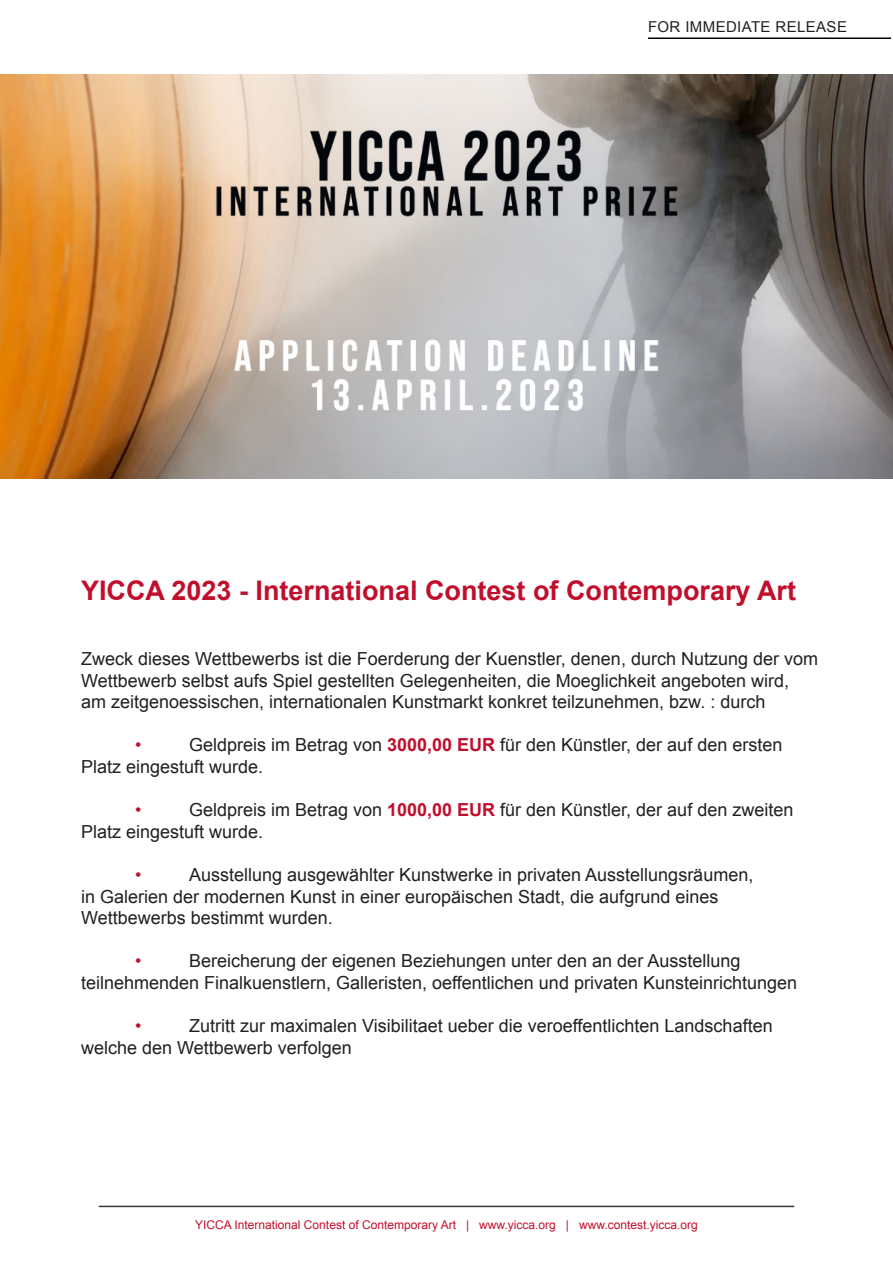
<style>
.page{position:relative;width:893px;height:1263px;background:#fff}
.page>*{position:absolute;margin:0;border:0;box-sizing:border-box;transform-origin:0 0}
.t1{font:700 27px "Arial";color:#c00f2d}
.t2{font:18px/21.6px "Arial";color:#231f20}
.t3{font:18px "Arial";color:#c00f2d}
.t4{font:15px "Arial";letter-spacing:.025em;color:#231f20}
.t5{font:12px "Arial";color:#c00f2d}
.s1{font-weight:700;color:#c00f2d}
</style>
<div class="page">
<hr style="left:99px;top:1206px;width:695px;height:1px;background:#343638">
<hr style="left:648px;top:38px;width:243px;height:1px;background:#000">
<img style="left:0;top:74px;width:893px;height:404px">
<p class="t4" style="left:648px;top:17px;width:200px">FOR IMMEDIATE RELEASE</p>
<p class="t1" style="left:81px;top:573px;width:717px">YICCA 2023 - International Contest of Contemporary Art</p>
<p class="t2" style="left:81px;top:648px;width:739px">Zweck dieses Wettbewerbs ist die Foerderung der Kuenstler, denen, durch Nutzung der vom<br>Wettbewerb selbst aufs Spiel gestellten Gelegenheiten, die Moeglichkeit angeboten wird,</p>
<p class="t2" style="left:81px;top:691px;width:686px">am zeitgenoessischen, internationalen Kunstmarkt konkret teilzunehmen, bzw. : durch</p>
<p class="t3" style="left:135px;top:733px;width:8px">•</p>
<p class="t2" style="left:81px;top:734px;width:703px;text-indent:108px">Geldpreis im Betrag von <span class="s1">3000,00 EUR</span> für den Künstler, der auf den ersten<br>Platz eingestuft wurde.</p>
<p class="t3" style="left:135px;top:798px;width:8px">•</p>
<p class="t2" style="left:81px;top:799px;width:714px;text-indent:108px">Geldpreis im Betrag von <span class="s1">1000,00 EUR</span> für den Künstler, der auf den zweiten<br>Platz eingestuft wurde.</p>
<p class="t3" style="left:135px;top:863px;width:8px">•</p>
<p class="t2" style="left:189px;top:864px;width:566px">Ausstellung ausgewählter Kunstwerke in privaten Ausstellungsräumen,</p>
<p class="t2" style="left:81px;top:886px;width:639px">in Galerien der modernen Kunst in einer europäischen Stadt, die aufgrund eines</p>
<p class="t2" style="left:81px;top:907px;width:253px">Wettbewerbs bestimmt wurden.</p>
<p class="t3" style="left:135px;top:949px;width:8px">•</p>
<p class="t2" style="left:189px;top:950px;width:553px">Bereicherung der eigenen Beziehungen unter den an der Ausstellung</p>
<p class="t2" style="left:81px;top:972px;width:718px">teilnehmenden Finalkuenstlern, Galleristen, oeffentlichen und privaten Kunsteinrichtungen</p>
<p class="t3" style="left:135px;top:1014px;width:8px">•</p>
<p class="t2" style="left:189px;top:1015px;width:585px">Zutritt zur maximalen Visibilitaet ueber die veroeffentlichten Landschaften</p>
<p class="t2" style="left:81px;top:1037px;width:272px">welche den Wettbewerb verfolgen</p>
<p class="t5" style="left:195px;top:1216px;width:504px">YICCA International Contest of Contemporary Art | www.yicca.org | www.contest.yicca.org</p>
</div>
